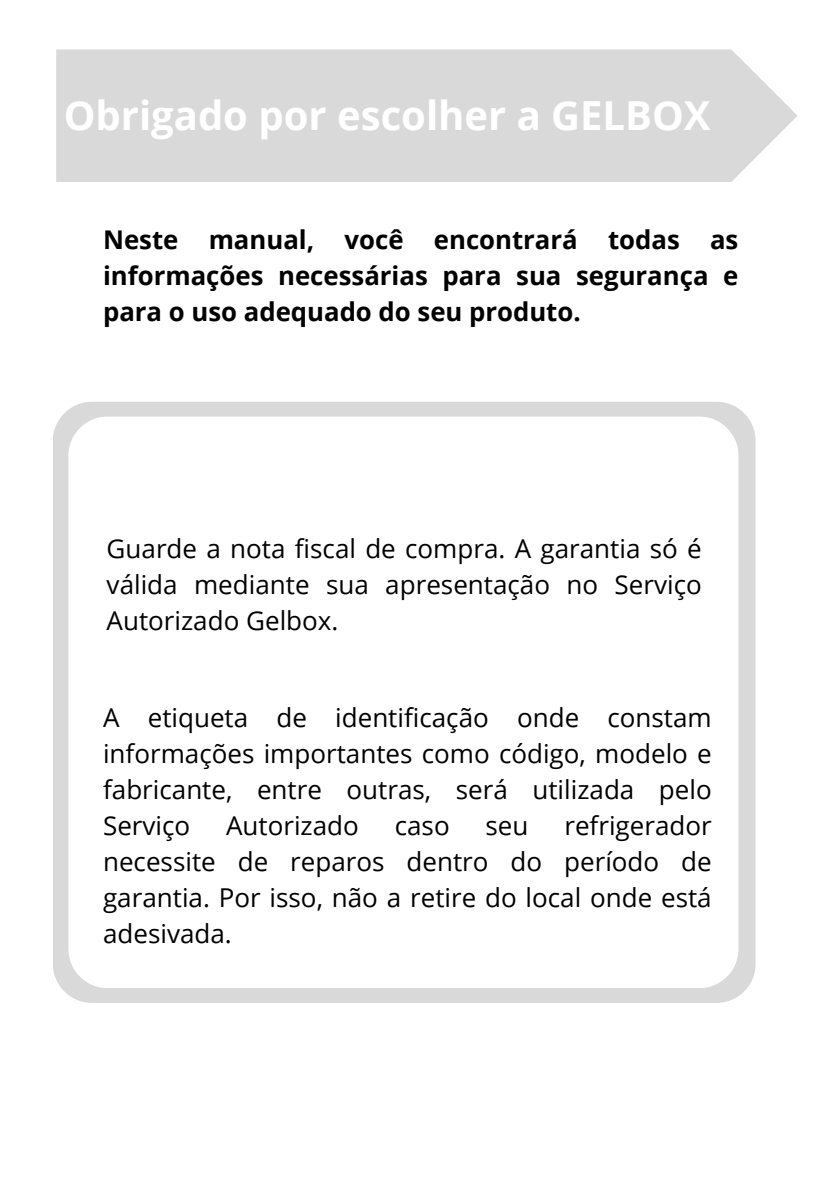
<style>
.page{position:relative;width:839px;height:1191px;background:#fff}
.page>*{position:absolute;margin:0;border:0;box-sizing:border-box;transform-origin:0 0}
.t1{font:700 40px "Open Sans";color:#fff}
.t2{font:26px/36px "Open Sans";color:#000;text-align:justify}
.t3{font:700 25.8px/36px "Open Sans";color:#000;text-align:justify}
</style>
<div class="page">
<div style="left:56px;top:49px;width:741px;height:133px;background:#d9d9d9"></div>
<div style="left:53px;top:402px;width:702px;height:601px;background:#d9d9d9;border-radius:39px"></div>
<div style="left:68px;top:417px;width:670px;height:571px;background:#fff;border-radius:39px"></div>
<h1 class="t1" style="left:64px;top:87px;width:648px">Obrigado por escolher a GELBOX</h1>
<h2 class="t3" style="left:103px;top:221px;width:637px">Neste manual, você encontrará todas as informações necessárias para sua segurança e para o uso adequado do seu produto.</h2>
<p class="t2" style="left:107px;top:530px;width:596px">Guarde a nota fiscal de compra. A garantia só é válida mediante sua apresentação no Serviço Autorizado Gelbox.</p>
<p class="t2" style="left:103px;top:699px;width:610px">A etiqueta de identificação onde constam informações importantes como código, modelo e fabricante, entre outras, será utilizada pelo Serviço</p>
<p class="t2" style="left:103px;top:807px;width:610px;text-indent:461px">refrigerador necessite de reparos dentro do período de garantia. Por isso, não a retire do local onde está adesivada.</p>
<p class="t2" style="left:226px;top:807px;width:134px">Autorizado</p>
<p class="t2" style="left:395px;top:807px;width:56px">caso</p>
<p class="t2" style="left:485px;top:807px;width:44px">seu</p>
</div>
